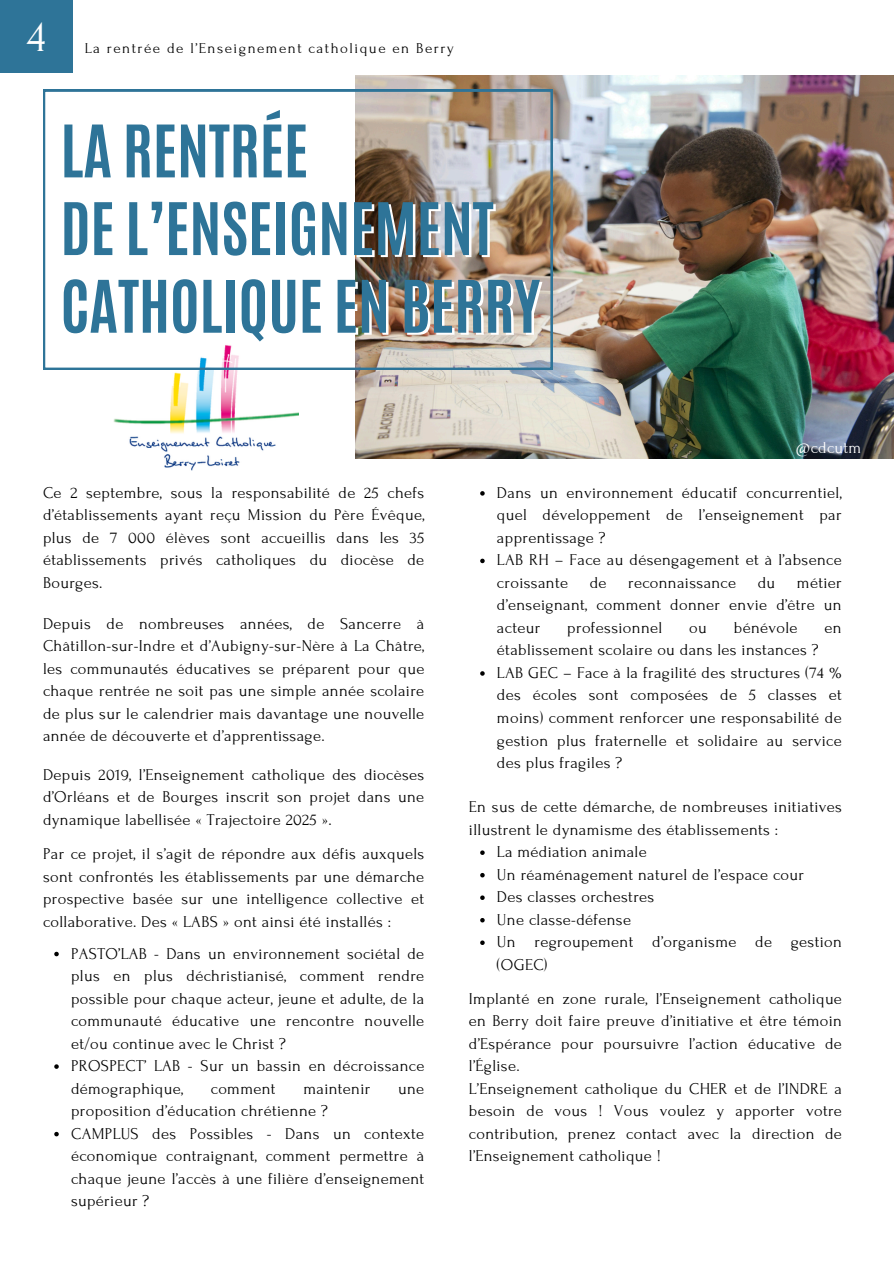
<style>
.page{position:relative;width:894px;height:1264px;background:#fff}
.page>*{position:absolute;margin:0;border:0;box-sizing:border-box;transform-origin:0 0}
.t1{font:700 61.5px "Antonio";letter-spacing:-.005em;color:#2e7498}
.t2{font:45.3px "Forum";color:#fff}
.t3{font:16.5px/22.5px "Forum";letter-spacing:.02em;color:#000;text-align:justify}
.t4{font:16.5px "Forum";letter-spacing:.02em;color:#fff}
.t5{font:15px "Forum";letter-spacing:.1em;color:#000}
</style>
<div class="page">
<img style="left:114px;top:370px;width:184px;height:101px">
<img style="left:356px;top:76px;width:537px;height:383px">
<svg style="left:43px;top:90px;width:509px;height:280px"></svg>
<svg style="left:54px;top:951px;width:5px;height:5px"></svg>
<svg style="left:54px;top:1064px;width:5px;height:4px"></svg>
<svg style="left:54px;top:1131px;width:5px;height:5px"></svg>
<svg style="left:480px;top:491px;width:4px;height:4px"></svg>
<svg style="left:480px;top:558px;width:4px;height:5px"></svg>
<svg style="left:480px;top:671px;width:4px;height:4px"></svg>
<svg style="left:480px;top:850px;width:4px;height:5px"></svg>
<svg style="left:480px;top:873px;width:4px;height:4px"></svg>
<svg style="left:480px;top:895px;width:4px;height:5px"></svg>
<svg style="left:480px;top:918px;width:4px;height:4px"></svg>
<svg style="left:480px;top:940px;width:4px;height:5px"></svg>
<div style="left:0;top:0;width:72px;height:73px;background:#2e7498"></div>
<h2 class="t2" style="left:27px;top:12px;width:21px">4</h2>
<p class="t5" style="left:85px;top:40px;width:371px">La rentrée de l’Enseignement catholique en Berry</p>
<p class="t1" style="left:60px;top:107px;width:249px">LA RENTRÉE</p>
<h1 class="t1" style="left:60px;top:185px;width:434px">DE L’ENSEIGNEMENT</h1>
<p class="t1" style="left:60px;top:262px;width:481px">CATHOLIQUE EN BERRY</p>
<p class="t4" style="left:795px;top:439px;width:67px">@cdcutm</p>
<p class="t3" style="left:43px;top:481px;width:383px">Ce 2 septembre, sous la responsabilité de 25 chefs d’établissements ayant reçu Mission du Père Évêque, plus de 7 000 élèves sont accueillis dans les 35 établissements privés catholiques du diocèse de Bourges.</p>
<p class="t3" style="left:43px;top:612px;width:383px">Depuis de nombreuses années, de Sancerre à Châtillon-sur-Indre et d’Aubigny-sur-Nère à La Châtre, les communautés éducatives se préparent pour que chaque rentrée ne soit pas une simple année scolaire de plus sur le calendrier mais davantage une nouvelle année de découverte et d’apprentissage.</p>
<p class="t3" style="left:43px;top:763px;width:383px">Depuis 2019, l’Enseignement catholique des diocèses d’Orléans et de Bourges inscrit son projet dans une dynamique labellisée « Trajectoire 2025 ».</p>
<p class="t3" style="left:43px;top:843px;width:383px">Par ce projet, il s’agit de répondre aux défis auxquels sont confrontés les établissements par une démarche prospective basée sur une intelligence collective et collaborative. Des « LABS » ont ainsi été installés :</p>
<p class="t3" style="left:71px;top:942px;width:354px">PASTO’LAB - Dans un environnement sociétal de plus en plus déchristianisé, comment rendre possible pour chaque acteur, jeune et adulte, de la communauté éducative une rencontre nouvelle et/ou continue avec le Christ ?</p>
<p class="t3" style="left:71px;top:1054px;width:354px">PROSPECT’ LAB - Sur un bassin en décroissance démographique,</p>
<p class="t3" style="left:211px;top:1077px;width:66px">comment</p>
<p class="t3" style="left:303px;top:1077px;width:68px">maintenir</p>
<p class="t3" style="left:398px;top:1077px;width:28px">une</p>
<p class="t3" style="left:71px;top:1099px;width:258px">proposition d’éducation chrétienne ?</p>
<p class="t3" style="left:71px;top:1122px;width:354px">CAMPLUS des Possibles - Dans un contexte économique contraignant, comment permettre à chaque jeune l’accès à une filière d’enseignement supérieur ?</p>
<p class="t3" style="left:497px;top:481px;width:346px">Dans un environnement éducatif concurrentiel, quel développement de l’enseignement par apprentissage ?</p>
<p class="t3" style="left:497px;top:549px;width:346px">LAB RH – Face au désengagement et à l’absence croissante</p>
<p class="t3" style="left:589px;top:571px;width:18px">de</p>
<p class="t3" style="left:628px;top:571px;width:109px">reconnaissance</p>
<p class="t3" style="left:757px;top:571px;width:19px">du</p>
<p class="t3" style="left:497px;top:571px;width:346px;text-indent:300px">métier d’enseignant, comment donner envie d’être un acteur</p>
<p class="t3" style="left:567px;top:616px;width:96px">professionnel</p>
<p class="t3" style="left:689px;top:616px;width:19px">ou</p>
<p class="t3" style="left:733px;top:616px;width:65px">bénévole</p>
<p class="t3" style="left:824px;top:616px;width:19px">en</p>
<p class="t3" style="left:497px;top:639px;width:323px">établissement scolaire ou dans les instances ?</p>
<p class="t3" style="left:497px;top:661px;width:346px">LAB GEC – Face à la fragilité des structures (74 % des écoles sont composées de 5 classes et moins) comment renforcer une responsabilité de gestion plus fraternelle et solidaire au service des plus fragiles ?</p>
<p class="t3" style="left:469px;top:796px;width:374px">En sus de cette démarche, de nombreuses initiatives illustrent le dynamisme des établissements :</p>
<p class="t3" style="left:497px;top:841px;width:151px">La médiation animale</p>
<p class="t3" style="left:497px;top:863px;width:308px">Un réaménagement naturel de l’espace cour</p>
<p class="t3" style="left:497px;top:886px;width:159px">Des classes orchestres</p>
<p class="t3" style="left:497px;top:908px;width:135px">Une classe-défense</p>
<p class="t3" style="left:497px;top:931px;width:346px">Un regroupement d’organisme de gestion (OGEC)</p>
<p class="t3" style="left:469px;top:987px;width:374px;text-align:left">Implanté en zone rurale, l’Enseignement catholique en Berry doit faire preuve d’initiative et être témoin d’Espérance pour poursuivre l’action éducative de l’Église.<br>L’Enseignement catholique du CHER et de l’INDRE a besoin de vous ! Vous voulez y apporter votre contribution, prenez contact avec la direction de l’Enseignement catholique !</p>
</div>
